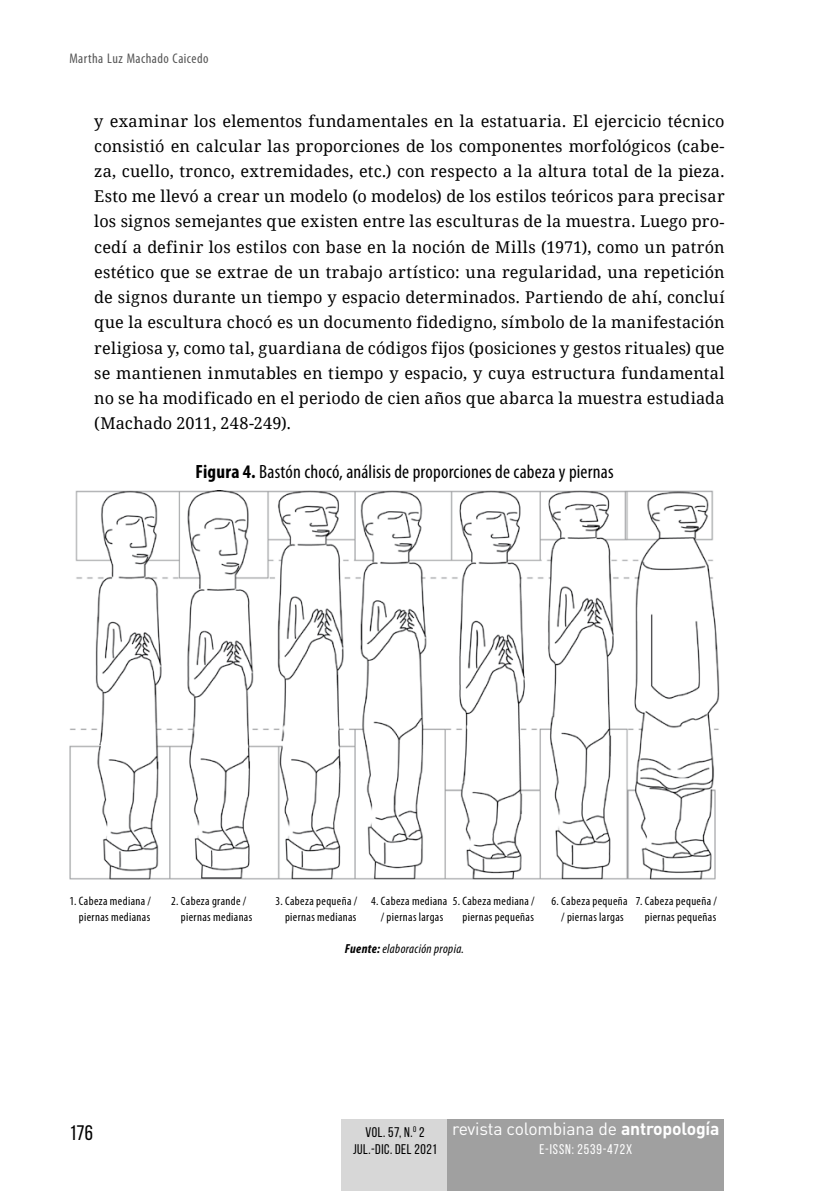
<style>
.page{position:relative;width:819px;height:1191px;background:#fff}
.page>*{position:absolute;margin:0;border:0;box-sizing:border-box;transform-origin:0 0}
.t1{font:21px "Bebas Neue";color:#000}
.t2{font:condensed 19.25px "Myriad Pro";letter-spacing:.01em;color:#000}
.t3{font:17.5px "DIN Pro";letter-spacing:-.01em;color:#fff}
.t4{font:16.28px/25.2px "Droid Serif";letter-spacing:.01em;color:#000;text-align:justify}
.t5{font:14px "Bebas Neue";letter-spacing:.04em;color:#000}
.t6{font:condensed 14px "Myriad Pro";letter-spacing:.03em;color:#555}
.t7{font:14px "Bebas Neue";letter-spacing:.065em;color:#fff}
.t8{font:italic condensed 13.12px "Myriad Pro";letter-spacing:.025em;color:#000}
.t9{font:condensed 12.25px/15.8px "Myriad Pro";letter-spacing:.03em;color:#000;text-align:right}
.s1{font-weight:700}
</style>
<div class="page">
<div style="left:341px;top:1119px;width:107px;height:72px;background:#d7d7d7"></div>
<div style="left:447px;top:1119px;width:277px;height:72px;background:#a0a0a0"></div>
<img style="left:69px;top:491px;width:651px;height:389px">
<p class="t6" style="left:69px;top:50px;width:140px">Martha Luz Machado Caicedo</p>
<p class="t4" style="left:94px;top:108px;width:632px">y examinar los elementos fundamentales en la estatuaria. El ejercicio técnico consistió en calcular las proporciones de los componentes morfológicos (cabe&shy;za, cuello, tronco, extremidades, etc.) con respecto a la altura total de la pieza.<br>Esto me llevó a crear un modelo (o modelos) de los estilos teóricos para precisar los signos semejantes que existen entre las esculturas de la muestra. Luego pro&shy;cedí a definir los estilos con base en la noción de Mills (1971), como un patrón estético que se extrae de un trabajo artístico: una regularidad, una repetición de signos durante un tiempo y espacio determinados. Partiendo de ahí, concluí que la escultura chocó es un documento fidedigno, símbolo de la manifestación religiosa y, como tal, guardiana de códigos fijos (posiciones y gestos rituales) que se mantienen inmutables en tiempo y espacio, y cuya estructura fundamental no se ha modificado en el periodo de cien años que abarca la muestra estudiada (Machado 2011, 248-249).</p>
<p class="t2" style="left:195px;top:459px;width:419px"><span class="s1">Figura 4.</span> Bastón chocó, análisis de proporciones de cabeza y piernas</p>
<p class="t9" style="left:69px;top:893px;width:83px">1. Cabeza mediana / piernas medianas</p>
<p class="t9" style="left:181px;top:893px;width:73px;text-align:left;text-indent:-10px">2. Cabeza grande / piernas medianas</p>
<p class="t9" style="left:275px;top:893px;width:83px">3. Cabeza pequeña / piernas medianas</p>
<p class="t9" style="left:371px;top:893px;width:78px;text-align:center">4. Cabeza mediana / piernas largas</p>
<p class="t9" style="left:453px;top:893px;width:83px">5. Cabeza mediana / piernas pequeñas</p>
<p class="t9" style="left:551px;top:893px;width:78px;text-align:center">6. Cabeza pequeña / piernas largas</p>
<p class="t9" style="left:636px;top:893px;width:82px">7. Cabeza pequeña / piernas pequeñas</p>
<p class="t1" style="left:69px;top:1120px;width:25px">176</p>
<p class="t8" style="left:345px;top:940px;width:121px"><span class="s1">Fuente:</span> elaboración propia.</p>
<p class="t5" style="left:365px;top:1124px;width:60px">Vol. 57, N.<sup>0</sup> 2</p>
<p class="t3" style="left:452px;top:1117px;width:269px">revista colombiana de <span class="s1">antropología</span></p>
<p class="t7" style="left:539px;top:1141px;width:94px">E-ISSN: 2539-472x</p>
<p class="t5" style="left:353px;top:1141px;width:85px">JUL.-DIC. DEl 2021</p>
</div>
